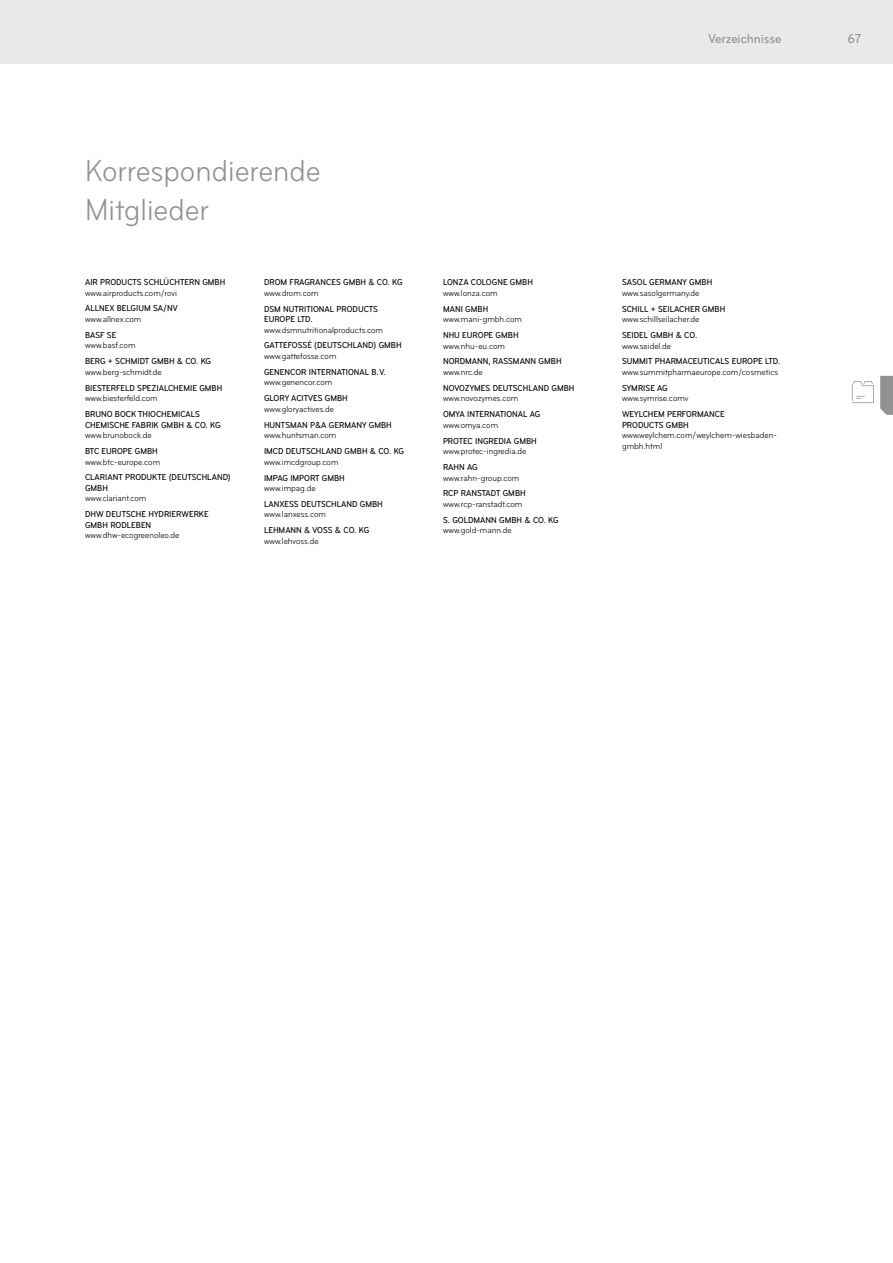
<style>
.page{position:relative;width:893px;height:1263px;background:#fff}
.page>*{position:absolute;margin:0;border:0;box-sizing:border-box;transform-origin:0 0}
.t1{font:condensed 31.5px/39px "Bryant";color:#949290}
.t2{font:500 condensed 13.5px "Bryant";color:#949290}
.t3{font:500 condensed 9px/10.5px "Bryant";color:#000}
.t4{font:condensed 9px/10.5px "Bryant";color:#000}
</style>
<div class="page">
<div style="left:0;top:0;width:893px;height:64px;background:#e9e9e8"></div>
<svg style="left:852px;top:381px;width:22px;height:22px"></svg>
<svg style="left:880px;top:376px;width:13px;height:39px"></svg>
<h1 class="t1" style="left:85px;top:151px;width:237px">Korrespondierende<br>Mitglieder</h1>
<p class="t3" style="left:85px;top:277px;width:142px">AIR PRODUCTS SCHLÜCHTERN GMBH</p>
<p class="t4" style="left:85px;top:287px;width:93px">www.airproducts.com/rovi</p>
<p class="t3" style="left:85px;top:303px;width:94px">ALLNEX BELGIUM SA/NV</p>
<p class="t4" style="left:85px;top:314px;width:58px">www.allnex.com</p>
<p class="t3" style="left:85px;top:330px;width:33px">BASF SE</p>
<p class="t4" style="left:85px;top:340px;width:52px">www.basf.com</p>
<p class="t3" style="left:85px;top:356px;width:128px">BERG + SCHMIDT GMBH &amp; CO. KG</p>
<p class="t4" style="left:85px;top:367px;width:78px">www.berg-schmidt.de</p>
<p class="t3" style="left:85px;top:382px;width:139px">BIESTERFELD SPEZIALCHEMIE GMBH</p>
<p class="t4" style="left:85px;top:393px;width:74px">www.biesterfeld.com</p>
<p class="t3" style="left:85px;top:409px;width:137px">BRUNO BOCK THIOCHEMICALS<br>CHEMISCHE FABRIK GMBH &amp; CO. KG</p>
<p class="t4" style="left:85px;top:430px;width:68px">www.brunobock.de</p>
<p class="t3" style="left:85px;top:446px;width:74px">BTC EUROPE GMBH</p>
<p class="t4" style="left:85px;top:456px;width:77px">www.btc-europe.com</p>
<p class="t3" style="left:85px;top:472px;width:147px">CLARIANT PRODUKTE (DEUTSCHLAND)<br>GMBH</p>
<p class="t4" style="left:85px;top:493px;width:63px">www.clariant.com</p>
<p class="t3" style="left:85px;top:509px;width:125px">DHW DEUTSCHE HYDRIERWERKE<br>GMBH RODLEBEN</p>
<p class="t4" style="left:85px;top:530px;width:96px">www.dhw-ecogreenoleo.de</p>
<p class="t3" style="left:264px;top:277px;width:140px">DROM FRAGRANCES GMBH &amp; CO. KG</p>
<p class="t4" style="left:264px;top:288px;width:56px">www.drom.com</p>
<p class="t3" style="left:264px;top:303px;width:116px">DSM NUTRITIONAL PRODUCTS<br>EUROPE LTD.</p>
<p class="t4" style="left:264px;top:324px;width:121px">www.dsmnutritionalproducts.com</p>
<p class="t3" style="left:264px;top:340px;width:139px">GATTEFOSSÉ (DEUTSCHLAND) GMBH</p>
<p class="t4" style="left:264px;top:351px;width:74px">www.gattefosse.com</p>
<p class="t3" style="left:264px;top:367px;width:123px">GENENCOR INTERNATIONAL B.V.</p>
<p class="t4" style="left:264px;top:377px;width:70px">www.genencor.com</p>
<p class="t3" style="left:264px;top:393px;width:85px">GLORY ACITVES GMBH</p>
<p class="t4" style="left:264px;top:404px;width:72px">www.gloryactives.de</p>
<p class="t3" style="left:264px;top:419px;width:129px">HUNTSMAN P&amp;A GERMANY GMBH</p>
<p class="t4" style="left:264px;top:430px;width:74px">www.huntsman.com</p>
<p class="t3" style="left:264px;top:446px;width:142px">IMCD DEUTSCHLAND GMBH &amp; CO. KG</p>
<p class="t4" style="left:264px;top:456px;width:76px">www.imcdgroup.com</p>
<p class="t3" style="left:264px;top:472px;width:82px">IMPAG IMPORT GMBH</p>
<p class="t4" style="left:264px;top:483px;width:53px">www.impag.de</p>
<p class="t3" style="left:264px;top:499px;width:120px">LANXESS DEUTSCHLAND GMBH</p>
<p class="t4" style="left:264px;top:509px;width:63px">www.lanxess.com</p>
<p class="t3" style="left:264px;top:525px;width:107px">LEHMANN &amp; VOSS &amp; CO. KG</p>
<p class="t4" style="left:264px;top:536px;width:56px">www.lehvoss.de</p>
<p class="t3" style="left:443px;top:277px;width:91px">LONZA COLOGNE GMBH</p>
<p class="t4" style="left:443px;top:288px;width:56px">www.lonza.com</p>
<p class="t3" style="left:443px;top:303px;width:47px">MANI GMBH</p>
<p class="t4" style="left:443px;top:314px;width:81px">www.mani-gmbh.com</p>
<p class="t3" style="left:443px;top:330px;width:77px">NHU EUROPE GMBH</p>
<p class="t4" style="left:443px;top:340px;width:63px">www.nhu-eu.com</p>
<p class="t3" style="left:443px;top:356px;width:120px">NORDMANN, RASSMANN GMBH</p>
<p class="t4" style="left:443px;top:367px;width:41px">www.nrc.de</p>
<p class="t3" style="left:443px;top:383px;width:133px">NOVOZYMES DEUTSCHLAND GMBH</p>
<p class="t4" style="left:443px;top:393px;width:77px">www.novozymes.com</p>
<p class="t3" style="left:443px;top:409px;width:99px">OMYA INTERNATIONAL AG</p>
<p class="t4" style="left:443px;top:420px;width:57px">www.omya.com</p>
<p class="t3" style="left:443px;top:435px;width:95px">PROTEC INGREDIA GMBH</p>
<p class="t4" style="left:443px;top:446px;width:85px">www.protec-ingredia.de</p>
<p class="t3" style="left:443px;top:462px;width:36px">RAHN AG</p>
<p class="t4" style="left:443px;top:472px;width:78px">www.rahn-group.com</p>
<p class="t3" style="left:443px;top:488px;width:84px">RCP RANSTADT GMBH</p>
<p class="t4" style="left:443px;top:499px;width:81px">www.rcp-ranstadt.com</p>
<p class="t3" style="left:443px;top:515px;width:117px">S. GOLDMANN GMBH &amp; CO. KG</p>
<p class="t4" style="left:443px;top:525px;width:70px">www.gold-mann.de</p>
<h2 class="t2" style="left:708px;top:30px;width:74px">Verzeichnisse</h2>
<h2 class="t2" style="left:847px;top:30px;width:15px">67</h2>
<p class="t3" style="left:622px;top:277px;width:92px">SASOL GERMANY GMBH</p>
<p class="t4" style="left:622px;top:288px;width:79px">www.sasolgermany.de</p>
<p class="t3" style="left:622px;top:303px;width:105px">SCHILL + SEILACHER GMBH</p>
<p class="t4" style="left:622px;top:314px;width:79px">www.schillseilacher.de</p>
<p class="t3" style="left:622px;top:330px;width:77px">SEIDEL GMBH &amp; CO.</p>
<p class="t4" style="left:622px;top:340px;width:51px">www.seidel.de</p>
<p class="t3" style="left:622px;top:356px;width:160px">SUMMIT PHARMACEUTICALS EUROPE LTD.</p>
<p class="t4" style="left:622px;top:367px;width:158px">www.summitpharmaeurope.com/cosmetics</p>
<p class="t3" style="left:622px;top:383px;width:47px">SYMRISE AG</p>
<p class="t4" style="left:622px;top:393px;width:68px">www.symrise.comv</p>
<p class="t3" style="left:622px;top:409px;width:104px">WEYLCHEM PERFORMANCE<br>PRODUCTS GMBH</p>
<p class="t4" style="left:622px;top:430px;width:156px">www.weylchem.com/weylchem-wiesbaden&shy;gmbh.html</p>
</div>
